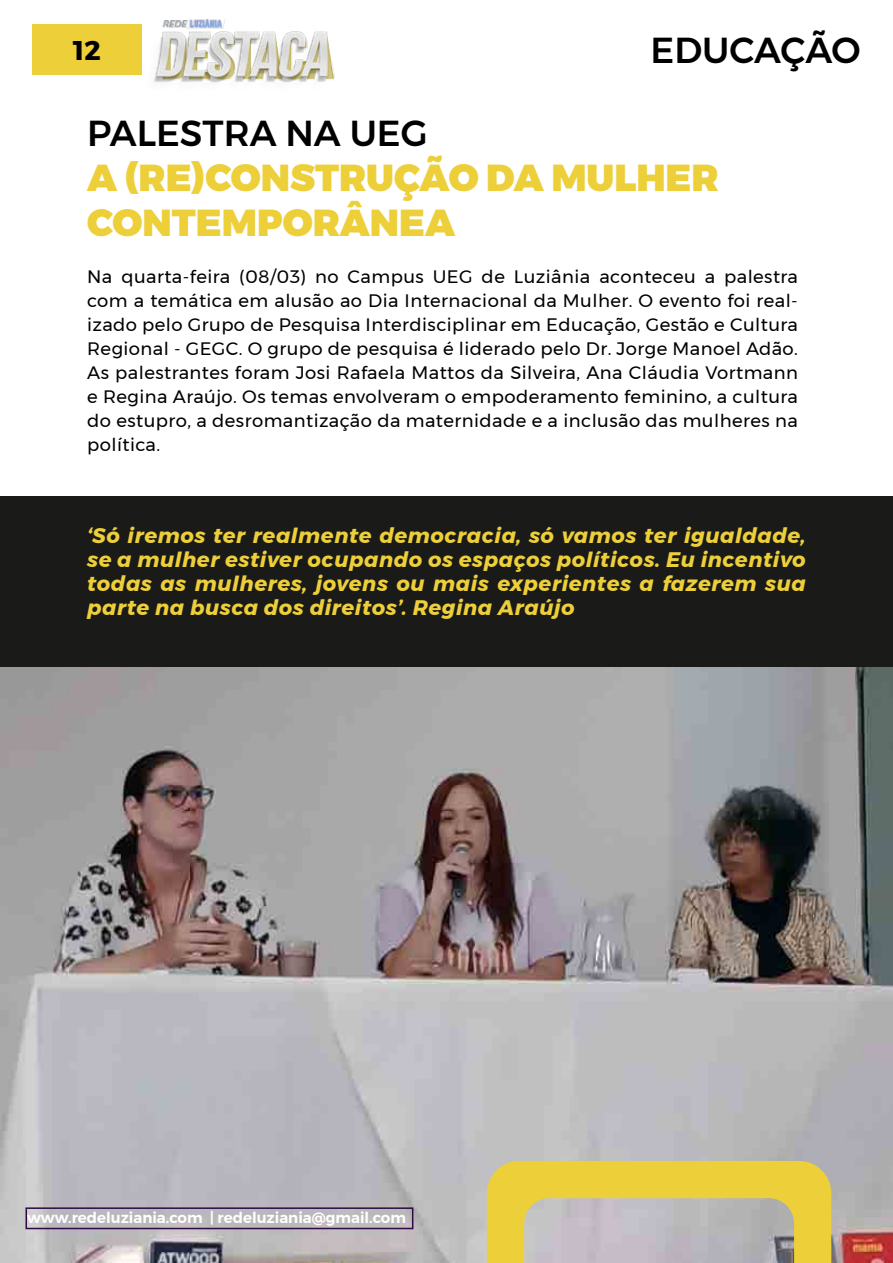
<style>
.page{position:relative;width:893px;height:1263px;background:#fff}
.page>*{position:absolute;margin:0;border:0;box-sizing:border-box;transform-origin:0 0}
.t1{font:900 37.5px/45px "Montserrat";color:#edcf39}
.t2{font:500 36px "Montserrat";color:#000}
.t3{font:700 27px "Montserrat";color:#000}
.t4{font:italic 700 21px/24px "Montserrat";letter-spacing:.025em;color:#edcf39;text-align:justify}
.t5{font:18px/24px "Montserrat";letter-spacing:.025em;color:#000;text-align:justify}
.t6{font:600 15px "Montserrat";color:#fff}
</style>
<div class="page">
<img style="left:0;top:667px;width:893px;height:596px">
<div style="left:0;top:497px;width:893px;height:170px;background:#1a1a19"></div>
<svg style="left:487px;top:1161px;width:344px;height:102px;background:#d3c27c"></svg>
<div style="left:26px;top:1207px;width:387px;height:22px;border:2px solid #2e0943"></div>
<img style="left:131px;top:19px;width:204px;height:64px">
<div style="left:32px;top:25px;width:110px;height:50px;background:#edcf39"></div>
<h3 class="t3" style="left:74px;top:29px;width:29px">12</h3>
<h2 class="t2" style="left:651px;top:22px;width:212px">EDUCAÇÃO</h2>
<h2 class="t2" style="left:87px;top:105px;width:342px">PALESTRA NA UEG</h2>
<h1 class="t1" style="left:87px;top:156px;width:633px">A (RE)CONSTRUÇÃO DA MULHER<br>CONTEMPORÂNEA</h1>
<p class="t5" style="left:87px;top:265px;width:712px">Na quarta-feira (08/03) no Campus UEG de Luziânia aconteceu a palestra com a temática em alusão ao Dia Internacional da Mulher. O evento foi real&shy;izado pelo Grupo de Pesquisa Interdisciplinar em Educação, Gestão e Cultura Regional - GEGC. O grupo de pesquisa é liderado pelo Dr. Jorge Manoel Adão.<br>As palestrantes foram Josi Rafaela Mattos da Silveira, Ana Cláudia Vortmann e Regina Araújo. Os temas envolveram o empoderamento feminino, a cultura do estupro, a desromantização da maternidade e a inclusão das mulheres na política.</p>
<p class="t4" style="left:87px;top:524px;width:720px">‘Só iremos ter realmente democracia, só vamos ter igualdade, se a mulher estiver ocupando os espaços políticos. Eu incentivo todas as mulheres, jovens ou mais experientes a fazerem sua parte na busca dos direitos’. Regina Araújo</p>
<p class="t6" style="left:27px;top:1206px;width:381px">www.redeluziania.com | redeluziania@gmail.com</p>
</div>
